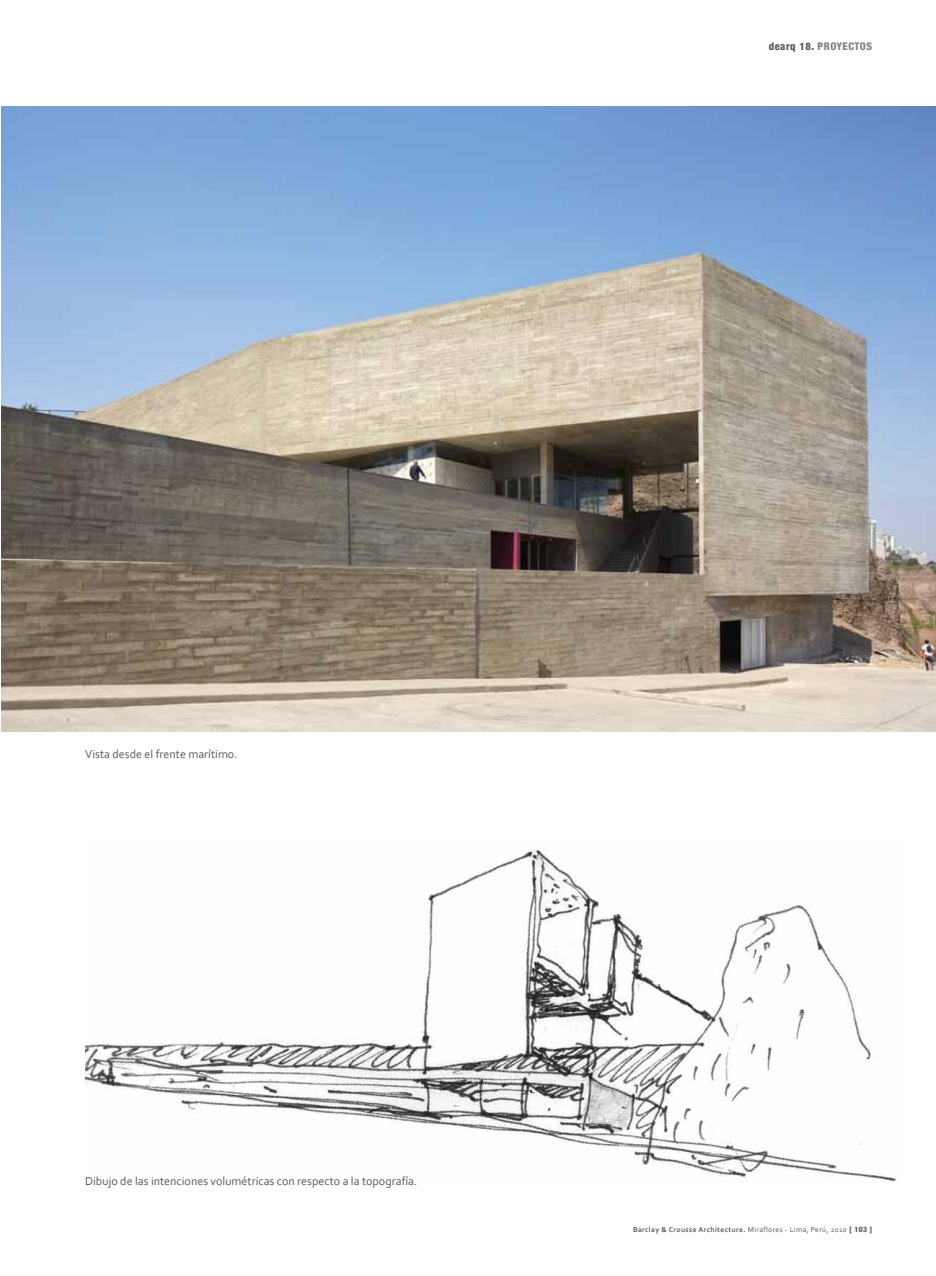
<style>
.page{position:relative;width:936px;height:1276px;background:#fff}
.page>*{position:absolute;margin:0;border:0;box-sizing:border-box;transform-origin:0 0}
.t1{font:12px "Corbel";color:#58595b}
.t2{font:800 condensed 10.5px "Helvetica 87";letter-spacing:.05em;color:#808285}
.t3{font:700 7.5px "Corbel";letter-spacing:.05em;color:#58595b}
.s1{color:#58595b}
.s2{font-weight:400}
.s3{font-family:"Helvetica 87";font-weight:800;font-stretch:condensed}
</style>
<div class="page">
<img style="left:1px;top:106px;width:934px;height:625px">
<img style="left:85px;top:849px;width:811px;height:333px">
<p class="t2" style="left:768px;top:40px;width:105px"><span class="s1">dearq 18.</span> PROYECTOS</p>
<p class="t1" style="left:85px;top:746px;width:154px">Vista desde el frente marítimo.</p>
<p class="t1" style="left:85px;top:1173px;width:334px">Dibujo de las intenciones volumétricas con respecto a la topografía.</p>
<p class="t3" style="left:633px;top:1224px;width:241px">Barclay &amp; Crousse Architecture. <span class="s2">Miraflores - Lima, Perú, 2010</span> <span class="s3">[ 103 ]</span></p>
</div>
